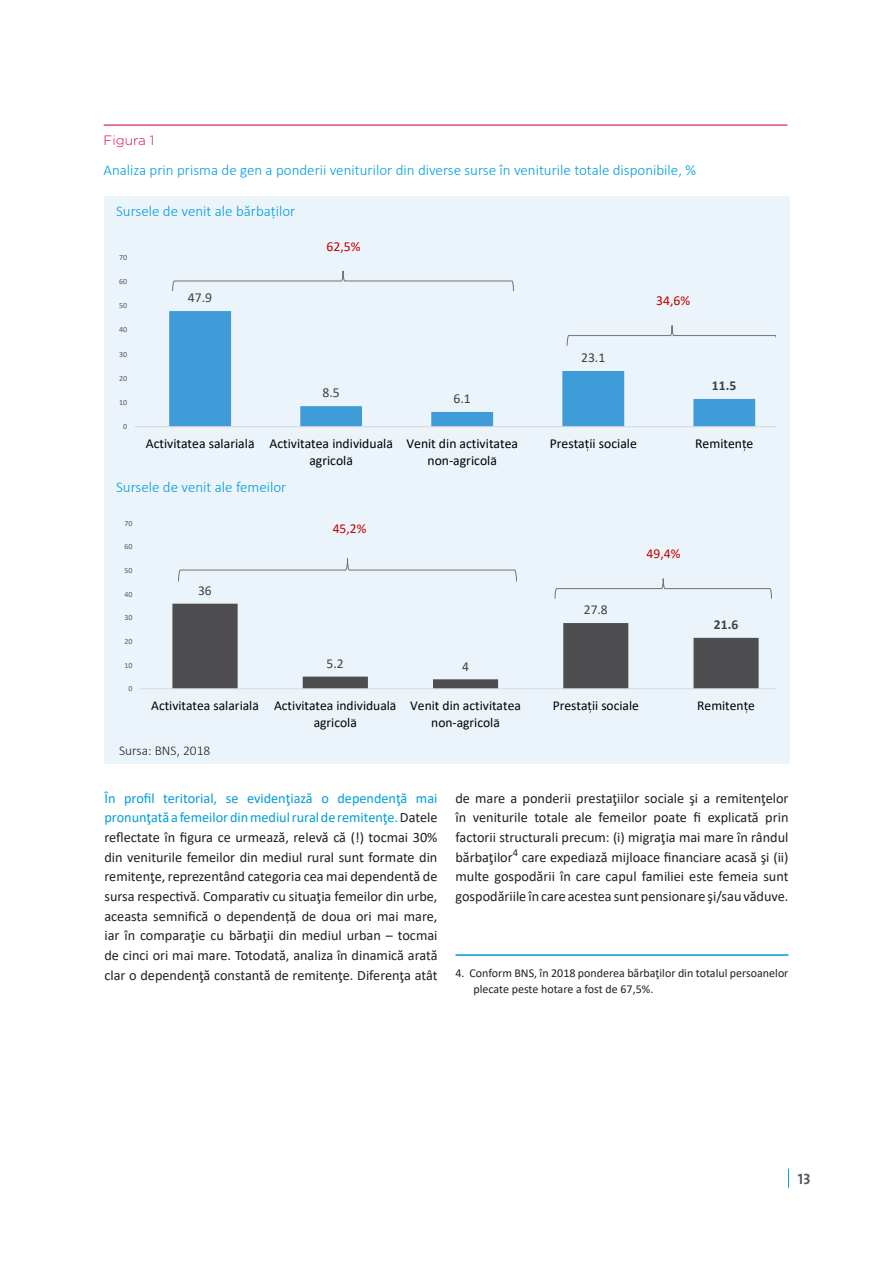
<style>
.page{position:relative;width:893px;height:1263px;background:#fff}
.page>*{position:absolute;margin:0;border:0;box-sizing:border-box;transform-origin:0 0}
.t1{font:300 15px "Calibri";color:#009ddc}
.t2{font:15px "The Sans Bold Caps";color:#58595b}
.t3{font:14.25px/19.6px "Calibri";color:#231f20;text-align:justify}
.t4{font:13.65px/16.6px "Calibri";color:#000}
.t5{font:13.65px "Calibri";color:#404040}
.t6{font:13.65px "Calibri";color:#c00000}
.t7{font:700 13.65px "Calibri";color:#404040}
.t8{font:13.5px/16.5px "Calibri";color:#000}
.t9{font:300 13.5px "Calibri";color:#231f20}
.t10{font:13.5px "Calibri";color:#404040}
.t11{font:13.5px "Calibri";color:#c00000}
.t12{font:300 13.5px "Gotham";color:#d31245}
.t13{font:700 13.5px "Calibri";color:#404040}
.t14{font:12px/16.5px "Calibri";color:#231f20}
.t15{font:7.95px "Calibri";letter-spacing:.01em;color:#595959}
.t16{font:7.8px "Calibri";letter-spacing:.01em;color:#595959}
.s1{color:#009ddc}
</style>
<div class="page">
<svg style="left:788px;top:1168px;width:1px;height:20px"></svg>
<hr style="left:455px;top:954px;width:333px;height:2px;background:#009ddc">
<div style="left:104px;top:196px;width:685px;height:568px;background:#ecf4fb"></div>
<hr style="left:104px;top:125px;width:683px;height:1px;background:#d31245">
<svg style="left:169px;top:311px;width:586px;height:115px"></svg>
<hr style="left:135px;top:426px;width:640px;height:1px;background:#d9d9d9">
<svg style="left:172px;top:270px;width:342px;height:22px"></svg>
<svg style="left:567px;top:325px;width:208px;height:21px"></svg>
<svg style="left:172px;top:604px;width:587px;height:84px"></svg>
<hr style="left:140px;top:688px;width:635px;height:1px;background:#d9d9d9">
<svg style="left:178px;top:558px;width:339px;height:24px"></svg>
<svg style="left:554px;top:578px;width:218px;height:21px"></svg>
<p class="t12" style="left:104px;top:133px;width:52px">Figura 1</p>
<p class="t1" style="left:104px;top:160px;width:594px">Analiza prin prisma de gen a ponderii veniturilor din diverse surse în veniturile totale disponibile, %</p>
<p class="t1" style="left:116px;top:202px;width:181px">Sursele de venit ale bărbaților</p>
<p class="t15" style="left:119px;top:252px;width:10px">70</p>
<p class="t15" style="left:119px;top:276px;width:10px">60</p>
<p class="t15" style="left:119px;top:300px;width:10px">50</p>
<p class="t15" style="left:119px;top:324px;width:10px">40</p>
<p class="t15" style="left:119px;top:348px;width:10px">30</p>
<p class="t15" style="left:119px;top:373px;width:10px">20</p>
<p class="t15" style="left:119px;top:397px;width:10px">10</p>
<p class="t15" style="left:123px;top:421px;width:6px">0</p>
<p class="t5" style="left:188px;top:288px;width:26px">47.9</p>
<p class="t6" style="left:326px;top:237px;width:36px">62,5%</p>
<p class="t5" style="left:322px;top:383px;width:19px">8.5</p>
<p class="t5" style="left:453px;top:389px;width:19px">6.1</p>
<p class="t5" style="left:581px;top:348px;width:26px">23.1</p>
<p class="t6" style="left:656px;top:291px;width:36px">34,6%</p>
<p class="t7" style="left:712px;top:376px;width:26px">11.5</p>
<p class="t4" style="left:309px;top:435px;width:85px;text-indent:-164px">Activitatea salariala Activitatea individuala agricola</p>
<p class="t4" style="left:406px;top:435px;width:113px;text-align:center">Venit din activitatea non-agricola</p>
<p class="t4" style="left:550px;top:435px;width:89px">Prestatii sociale</p>
<p class="t4" style="left:695px;top:435px;width:60px">Remitente</p>
<p class="t1" style="left:116px;top:477px;width:172px">Sursele de venit ale femeilor</p>
<p class="t16" style="left:125px;top:518px;width:10px">70</p>
<p class="t16" style="left:125px;top:541px;width:10px">60</p>
<p class="t16" style="left:125px;top:565px;width:10px">50</p>
<p class="t16" style="left:125px;top:589px;width:10px">40</p>
<p class="t16" style="left:125px;top:612px;width:10px">30</p>
<p class="t16" style="left:125px;top:636px;width:10px">20</p>
<p class="t16" style="left:125px;top:659px;width:10px">10</p>
<p class="t16" style="left:129px;top:683px;width:5px">0</p>
<p class="t10" style="left:198px;top:581px;width:15px">36</p>
<p class="t11" style="left:333px;top:519px;width:35px">45,2%</p>
<p class="t10" style="left:327px;top:654px;width:19px">5.2</p>
<p class="t10" style="left:462px;top:657px;width:8px">4</p>
<p class="t10" style="left:584px;top:600px;width:26px">27.8</p>
<p class="t11" style="left:647px;top:544px;width:35px">49,4%</p>
<p class="t13" style="left:714px;top:615px;width:26px">21.6</p>
<p class="t8" style="left:314px;top:697px;width:84px;text-indent:-163px">Activitatea salariala Activitatea individuala agricola</p>
<p class="t8" style="left:410px;top:697px;width:112px;text-align:center">Venit din activitatea non-agricola</p>
<p class="t8" style="left:553px;top:697px;width:88px">Prestatii sociale</p>
<p class="t8" style="left:697px;top:697px;width:59px">Remitente</p>
<p class="t9" style="left:119px;top:743px;width:93px">Sursa: BNS, 2018</p>
<p class="t3" style="left:104px;top:788px;width:335px"><span class="s1">În profil teritorial, se evidenţiază o dependenţă mai pronunţată a femeilor din mediul rural de remitenţe.</span> Datele reflectate în figura ce urmează, relevă că (!) tocmai 30% din veniturile femeilor din mediul rural sunt formate din remitenţe, reprezentând categoria cea mai dependentă de sursa respectivă. Comparativ cu situaţia femeilor din urbe, aceasta semnifică o dependență de doua ori mai mare, iar în comparaţie cu bărbaţii din mediul urban – tocmai de cinci ori mai mare. Totodată, analiza în dinamică arată clar o dependenţă constantă de remitenţe. Diferenţa atât</p>
<p class="t3" style="left:455px;top:788px;width:335px">de mare a ponderii prestaţiilor sociale şi a remitenţelor în veniturile totale ale femeilor poate fi explicată prin factorii structurali precum: (i) migraţia mai mare în rândul bărbaţilor<sup>4</sup> care expediază mijloace financiare acasă şi (ii) multe gospodării în care capul familiei este femeia sunt gospodăriile în care acestea sunt pensionare şi/sau văduve.</p>
<p class="t14" style="left:473px;top:964px;width:316px;text-indent:-18px">4. Conform BNS, în 2018 ponderea bărbaţilor din totalul persoanelor plecate peste hotare a fost de 67,5%.</p>
<p class="t2" style="left:798px;top:1166px;width:14px">13</p>
</div>
